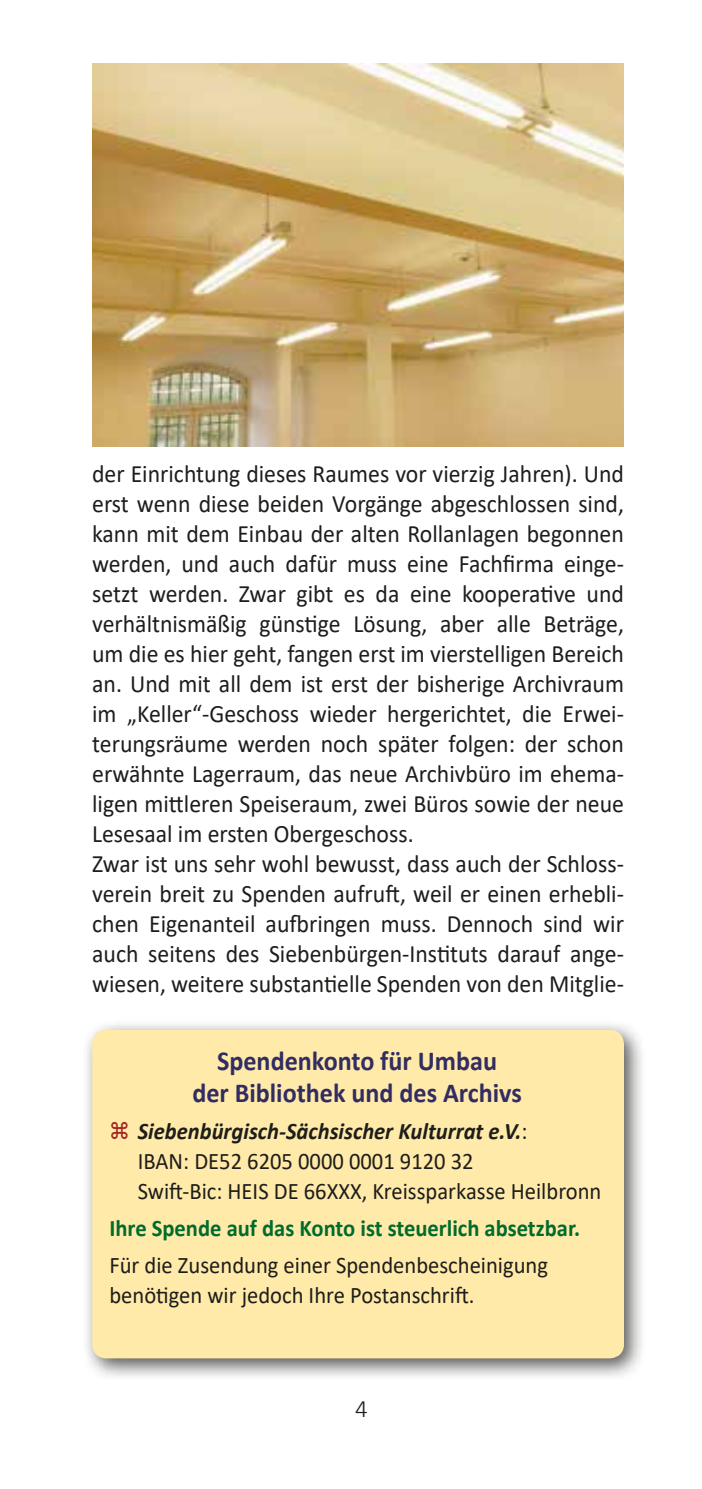
<style>
.page{position:relative;width:702px;height:1489px;background:#fff}
.page>*{position:absolute;margin:0;border:0;box-sizing:border-box;transform-origin:0 0}
.Titel_2__11_pt{font:700 27.5px/31.2px "Calibri";color:#312c62;text-align:center;scale:.95 1}
.Text_oh__Einzug{font:25px/30px "Calibri";color:#1d1d1b;text-align:justify;scale:.95 1}
.t1{font:300 25px "Calibri";color:#1d1d1b}
.Text_hängend_4_mm{font:23.75px/30px "Calibri";color:#1d1d1b;scale:.95 1}
.Text_Spenden{font:23.75px/30px "Calibri";color:#1d1d1b;scale:.95 1}
.Text_Spenden-2{font:700 23.75px "Calibri";color:#006b2d;scale:.95 1}
.s1{font-weight:700;font-style:italic}
</style>
<div class="page">
<img style="left:92px;top:64px;width:532px;height:382px">
<div style="left:82px;top:1018px;width:565px;height:363px;background:#1d1d1b;opacity:.75"></div>
<div style="left:92px;top:1029px;width:532px;height:329px;background:#ffeaa9;border-radius:14px"></div>
<p class="Text_oh__Einzug" style="left:92px;top:458px;width:561px">der Einrichtung dieses Raumes vor vierzig Jahren). Und erst wenn diese beiden Vorgänge abgeschlossen sind, kann mit dem Einbau der alten Rollanlagen begonnen werden, und auch dafür muss eine Fachfirma einge&shy;setzt werden. Zwar gibt es da eine kooperative und verhältnismäßig günstige Lösung, aber alle Beträge, um die es hier geht, fangen erst im vierstelligen Bereich an. Und mit all dem ist erst der bisherige Archivraum im „Keller“-Geschoss wieder hergerichtet, die Erwei&shy;terungsräume werden noch später folgen: der schon erwähnte Lagerraum, das neue Archivbüro im ehema&shy;ligen mittleren Speiseraum, zwei Büros sowie der neue Lesesaal im ersten Obergeschoss.</p>
<p class="Text_oh__Einzug" style="left:92px;top:848px;width:561px">Zwar ist uns sehr wohl bewusst, dass auch der Schloss&shy;verein breit zu Spenden aufruft, weil er einen erhebli&shy;chen Eigenanteil aufbringen muss. Dennoch sind wir auch seitens des Siebenbürgen-Instituts darauf ange&shy;wiesen, weitere substantielle Spenden von den Mitglie-</p>
<p class="Titel_2__11_pt" style="left:192px;top:1045px;width:348px">Spendenkonto für Umbau<br>der Bibliothek und des Archivs</p>
<p class="Text_hängend_4_mm" style="left:138px;top:1115px;width:489px"><span class="s1">Siebenbürgisch-Sächsischer Kulturrat e.V.</span>:<br>IBAN: DE52 6205 0000 0001 9120 32<br>Swift-Bic: HEIS DE 66XXX, Kreissparkasse Heilbronn</p>
<p class="Text_Spenden-2" style="left:109px;top:1210px;width:497px">Ihre Spende auf das Konto ist steuerlich absetzbar.</p>
<p class="Text_Spenden" style="left:109px;top:1249px;width:463px">Für die Zusendung einer Spendenbescheinigung benötigen wir jedoch Ihre Postanschrift.</p>
<p class="t1" style="left:355px;top:1393px;width:14px">4</p>
</div>
